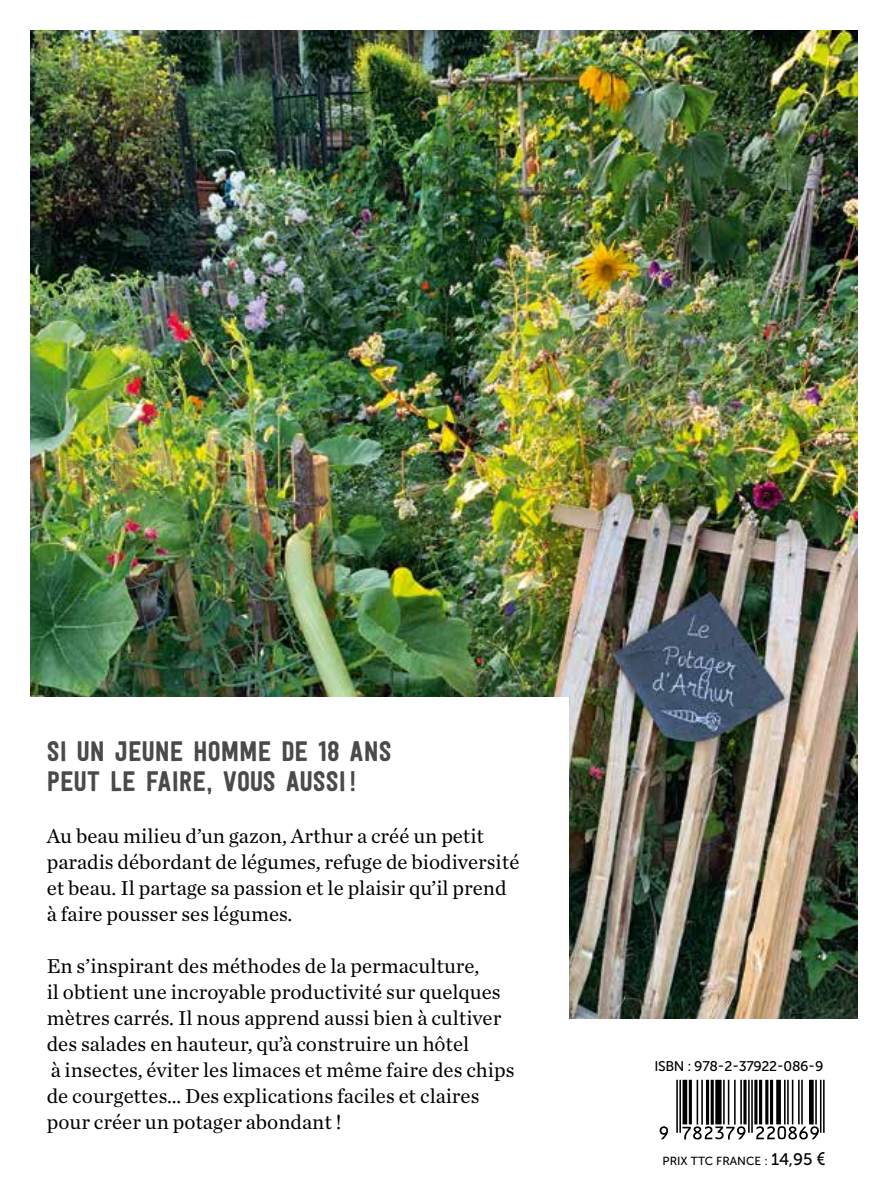
<style>
.page{position:relative;width:888px;height:1202px;background:#fff}
.page>*{position:absolute;margin:0;border:0;box-sizing:border-box;transform-origin:0 0}
.t1{font:60px "Ean Lin P36";color:#000}
.t2{font:28px/30px "Festivo Letters No 1";color:#4a4a49}
.t3{font:21px/26px "Chronicle Text G1";color:#000}
.t4{font:14px "Museo Sans 500";letter-spacing:-.025em;color:#000}
.t5{font:11.6px "Museo Sans 500";color:#000}
.s1{font-size:16.8px}
.s2{font-size:18px}
</style>
<div class="page">
<img style="left:30px;top:30px;width:827px;height:988px">
<div style="left:0;top:697px;width:568px;height:505px;background:#fff"></div>
<h2 class="t2" style="left:47px;top:735px;width:346px">SI UN JEUNE HOMME DE 18 ANS<br>PEUT LE FAIRE, VOUS AUSSI!</h2>
<p class="t3" style="left:47px;top:822px;width:474px">Au beau milieu d’un gazon, Arthur a créé un petit paradis débordant de légumes, refuge de biodiversité et beau. Il partage sa passion et le plaisir qu’il prend à faire pousser ses légumes.</p>
<p class="t3" style="left:47px;top:952px;width:469px">En s’inspirant des méthodes de la permaculture,<br>il obtient une incroyable productivité sur quelques mètres carrés. Il nous apprend aussi bien à cultiver des salades en hauteur, qu’à construire un hôtel<br>à insectes, éviter les limaces et même faire des chips de courgettes… Des explications faciles et claires pour créer un potager abondant !</p>
<p class="t4" style="left:654px;top:1058px;width:170px">ISBN : 978-2-37922-086-9</p>
<h1 class="t1" style="left:641px;top:1060px;width:184px">,!7IC3H9-CCAIGJ!</h1>
<p class="t5" style="left:662px;top:1154px;width:164px">PRIX TTC FRANCE : <span class="s1">14,95</span> <span class="s2">€</span></p>
</div>
